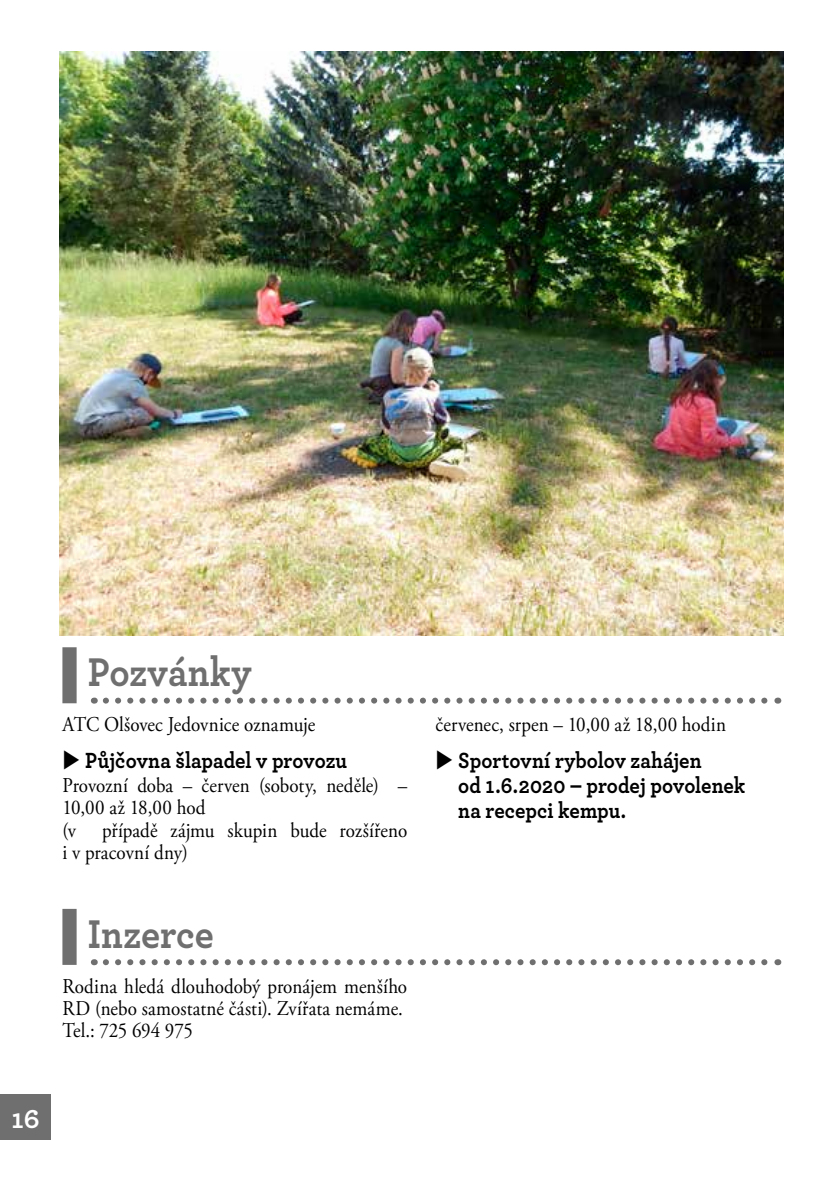
<style>
.page{position:relative;width:840px;height:1191px;background:#fff}
.page>*{position:absolute;margin:0;border:0;box-sizing:border-box;transform-origin:0 0}
.t1{font:700 42px "Archer";color:#706f6f;scale:.9 1}
.t2{font:700 28px "Archer";color:#fff}
.t3{font:700 23px/25.4px "Archer";color:#000;scale:.9 1}
.t4{font:21px/22px "Adobe Garamond Pro";letter-spacing:.005em;color:#000;scale:.9 1}
</style>
<div class="page">
<div style="left:0;top:1094px;width:51px;height:46px;background:#706f6f"></div>
<div style="left:62px;top:647px;width:15px;height:56px;background:#706f6f"></div>
<svg style="left:106px;top:697px;width:662px;height:6px"></svg>
<div style="left:62px;top:909px;width:15px;height:56px;background:#706f6f"></div>
<svg style="left:106px;top:959px;width:662px;height:6px"></svg>
<img style="left:60px;top:51px;width:722px;height:585px">
<h1 class="t1" style="left:88px;top:639px;width:183px">Pozvánky</h1>
<p class="t4" style="left:62px;top:714px;width:282px">ATC Olšovec Jedovnice oznamuje</p>
<p class="t3" style="left:85px;top:746px;width:293px">Půjčovna šlapadel v provozu</p>
<p class="t4" style="left:62px;top:775px;width:384px">Provozní doba – červen (soboty, neděle) –<br>10,00 až 18,00 hod<br>(v případě zájmu skupin bude rozšířeno i v pracovní dny)</p>
<h1 class="t1" style="left:88px;top:900px;width:141px">Inzerce</h1>
<p class="t4" style="left:62px;top:975px;width:384px">Rodina hledá dlouhodobý pronájem menšího<br>RD (nebo samostatné části). Zvířata nemáme.<br>Tel.: 725 694 975</p>
<h2 class="t2" style="left:12px;top:1097px;width:29px">16</h2>
<p class="t4" style="left:435px;top:714px;width:324px">červenec, srpen – 10,00 až 18,00 hodin</p>
<p class="t3" style="left:458px;top:746px;width:320px">Sportovní rybolov zahájen<br>od 1.6.2020 – prodej povolenek na recepci kempu.</p>
</div>
